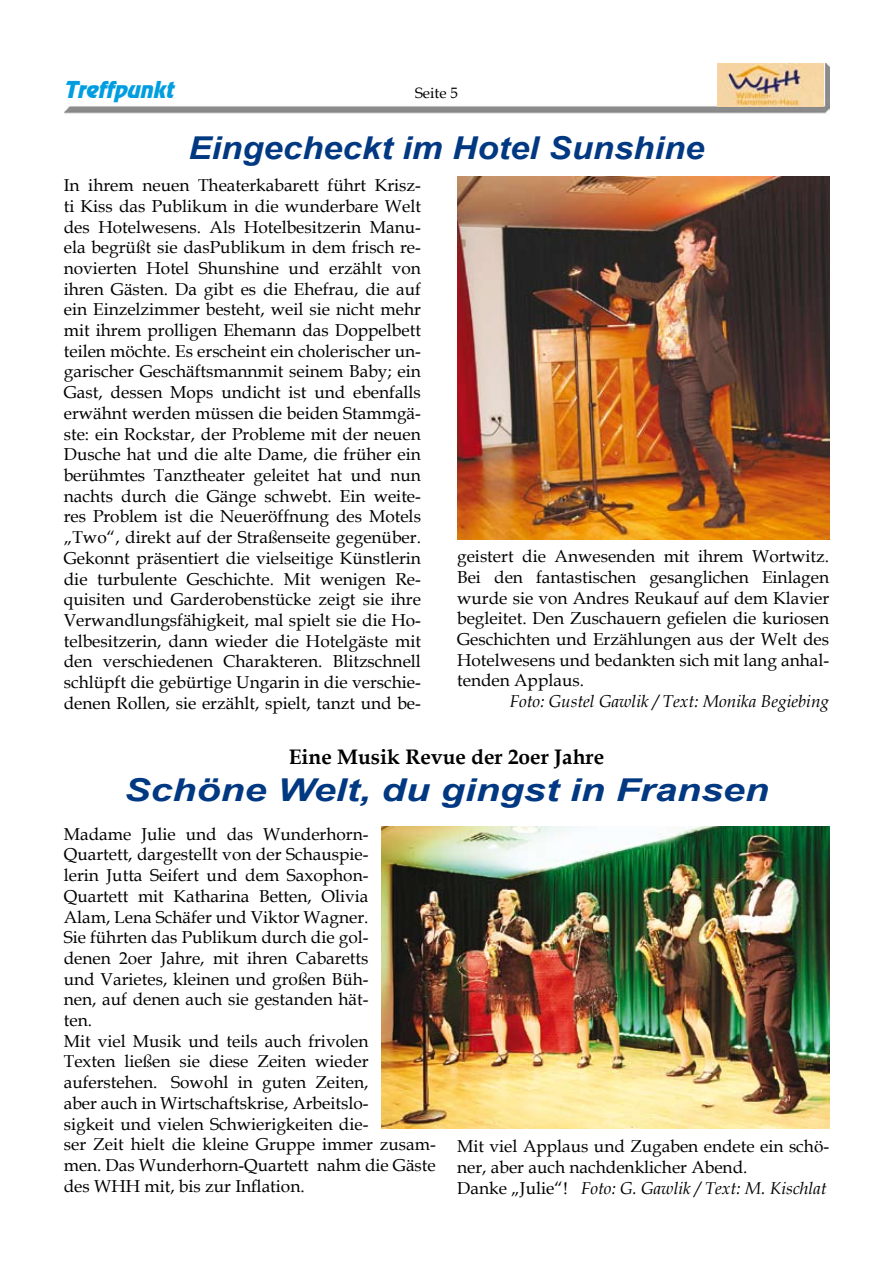
<style>
.page{position:relative;width:893px;height:1263px;background:#fff}
.page>*{position:absolute;margin:0;border:0;box-sizing:border-box;transform-origin:0 0}
.t1{font:italic 700 31.5px "Arial";color:#003882;scale:1.25 1}
.t2{font:italic 700 31.5px "Arial";color:#003882;scale:1.1 1}
.t3{font:700 21px "Book Antiqua";color:#000}
.t4{font:italic 21px "Revue";color:#009ee0}
.t5{font:17.25px/20.7px "Book Antiqua";color:#000;text-align:justify}
.t6{font:italic 17.25px "Book Antiqua";color:#000}
.t7{font:15px "Book Antiqua";color:#000}
.s1{font-style:italic}
</style>
<div class="page">
<img style="left:64px;top:64px;width:765px;height:50px">
<img style="left:718px;top:64px;width:106px;height:42px">
<img style="left:457px;top:176px;width:372px;height:363px">
<img style="left:381px;top:826px;width:448px;height:302px">
<p class="t4" style="left:64px;top:76px;width:117px">Treffpunkt</p>
<p class="t7" style="left:415px;top:83px;width:33px">Seite</p>
<h1 class="t2" style="left:188px;top:127px;width:471px">Eingecheckt im Hotel Sunshine</h1>
<p class="t5" style="left:64px;top:175px;width:359px">In ihrem neuen Theaterkabarett führt Krisz&shy;ti Kiss das Publikum in die wunderbare Welt des Hotelwesens. Als Hotelbesitzerin Manu&shy;ela begrüßt sie dasPublikum in dem frisch re&shy;novierten Hotel Shunshine und erzählt von ihren Gästen. Da gibt es die Ehefrau, die auf ein Einzelzimmer besteht, weil sie nicht mehr mit ihrem prolligen Ehemann das Doppelbett teilen möchte. Es erscheint ein cholerischer un&shy;garischer Geschäftsmannmit seinem Baby; ein Gast, dessen Mops undicht ist und ebenfalls erwähnt werden müssen die beiden Stammgä&shy;ste: ein Rockstar, der Probleme mit der neuen Dusche hat und die alte Dame, die früher ein berühmtes Tanztheater geleitet hat und nun nachts durch die Gänge schwebt. Ein weite&shy;res Problem ist die Neueröffnung des Motels „Two“, direkt auf der Straßenseite gegenüber.<br>Gekonnt präsentiert die vielseitige Künstlerin die turbulente Geschichte. Mit wenigen Re&shy;quisiten und Garderobenstücke zeigt sie ihre Verwandlungsfähigkeit, mal spielt sie die Ho&shy;telbesitzerin, dann wieder die Hotelgäste mit den verschiedenen Charakteren. Blitzschnell schlüpft die gebürtige Ungarin in die verschie&shy;denen Rollen, sie erzählt, spielt, tanzt und be-</p>
<p class="t5" style="left:457px;top:546px;width:374px">geistert die Anwesenden mit ihrem Wortwitz.<br>Bei den fantastischen gesanglichen Einlagen wurde sie von Andres Reukauf auf dem Klavier begleitet. Den Zuschauern gefielen die kuriosen Geschichten und Erzählungen aus der Welt des Hotelwesens und bedankten sich mit lang anhal&shy;tenden Applaus.</p>
<p class="t6" style="left:509px;top:689px;width:321px">Foto: Gustel Gawlik / Text: Monika Begiebing</p>
<p class="t3" style="left:289px;top:742px;width:317px">Eine Musik Revue der 2oer Jahre</p>
<h1 class="t1" style="left:124px;top:769px;width:517px">Schöne Welt, du gingst in Fransen</h1>
<p class="t5" style="left:64px;top:823px;width:374px;text-align:left">Madame Julie und das Wunderhorn-Quartett, dargestellt von der Schauspie-<br>lerin Jutta Seifert und dem Saxophon-Quartett mit Katharina Betten, Olivia<br>Alam, Lena Schäfer und Viktor Wagner.<br>Sie führten das Publikum durch die gol-<br>denen 2oer Jahre, mit ihren Cabaretts<br>und Varietes, kleinen und großen Büh-<br>nen, auf denen auch sie gestanden hät-<br>ten.<br>Mit viel Musik und teils auch frivolen<br>Texten ließen sie diese Zeiten wieder auferstehen. Sowohl in guten Zeiten,<br>aber auch in Wirtschaftskrise, Arbeitslo-<br>sigkeit und vielen Schwierigkeiten die-<br>ser Zeit hielt die kleine Gruppe immer zusam&shy;men. Das Wunderhorn-Quartett nahm die Gäste des WHH mit, bis zur Inflation.</p>
<p class="t5" style="left:457px;top:1135px;width:374px;text-align:left">Mit viel Applaus und Zugaben endete ein schö&shy;ner, aber auch nachdenklicher Abend.<br>Danke „Julie“! <span class="s1">Foto: G. Gawlik / Text: M. Kischlat</span></p>
</div>
